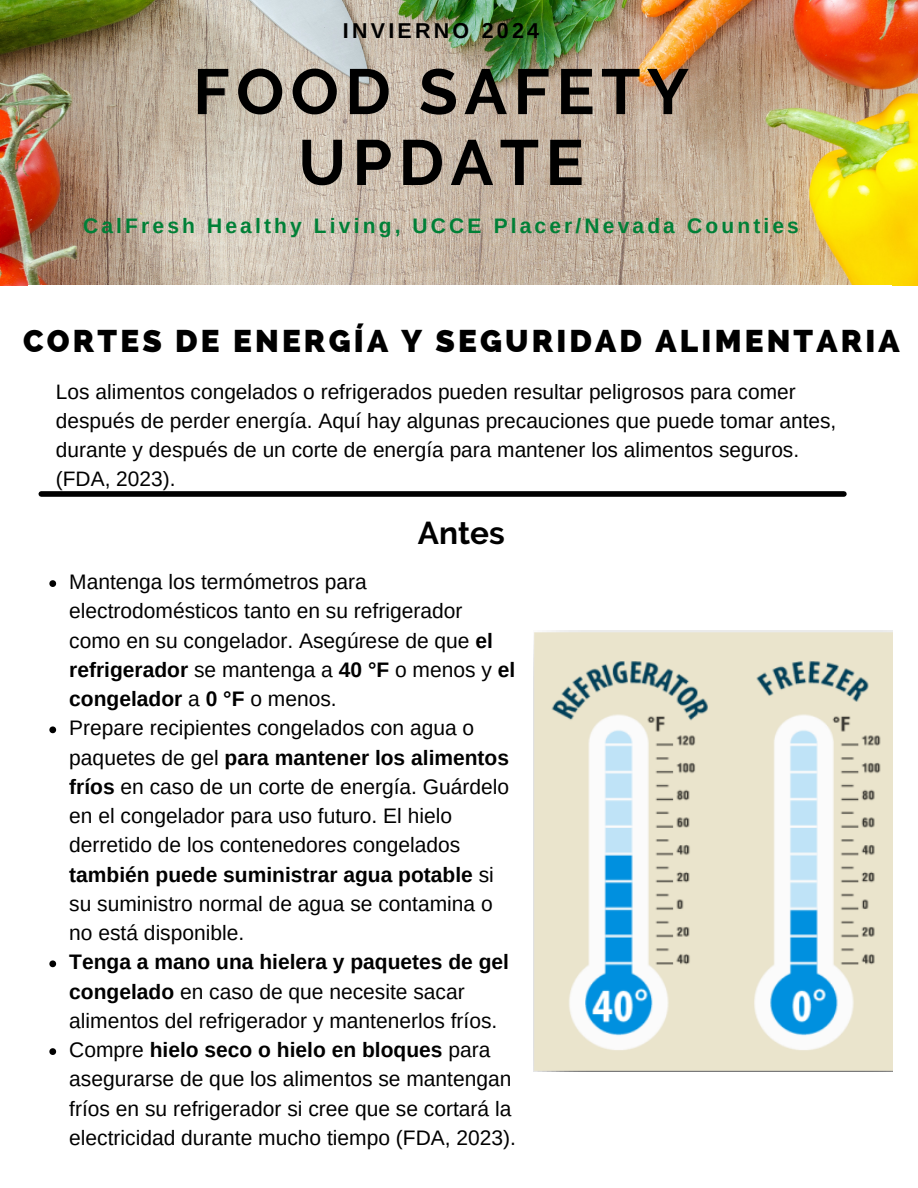
<style>
.page{position:relative;width:918px;height:1188px;background:#fff}
.page>*{position:absolute;margin:0;border:0;box-sizing:border-box;transform-origin:0 0}
.t1{font:700 63.75px/70.8px "Raleway";letter-spacing:.1em;color:#000;text-align:center}
.t2{font:800 31.5px "Raleway";letter-spacing:.1em;color:#000}
.t3{font:700 31.5px "Raleway";color:#000}
.t4{font:700 21.45px "Arimo";letter-spacing:.15em;color:#000}
.t5{font:21px/29.2px "Arimo";color:#000}
.t6{font:700 21px "Arimo";letter-spacing:.15em;color:#008037}
.t7{font:20.85px/29.1px "Arimo";color:#000}
.s1{font-weight:700}
</style>
<div class="page">
<img style="left:0;top:0;width:918px;height:286px">
<div style="left:41px;top:491px;width:803px;height:6px;background:#000"></div>
<img style="left:533px;top:630px;width:359px;height:441px">
<svg style="left:49px;top:580px;width:7px;height:7px"></svg>
<svg style="left:49px;top:726px;width:7px;height:7px"></svg>
<svg style="left:49px;top:960px;width:7px;height:7px"></svg>
<svg style="left:49px;top:1048px;width:7px;height:7px"></svg>
<p class="t4" style="left:343px;top:19px;width:198px">INVIERNO 2024</p>
<p class="t1" style="left:193px;top:56px;width:497px">FOOD SAFETY<br>UPDATE</p>
<p class="t6" style="left:83px;top:214px;width:717px">CalFresh Healthy Living, UCCE Placer/Nevada Counties</p>
<p class="t2" style="left:23px;top:322px;width:878px">CORTES DE ENERGÍA Y SEGURIDAD ALIMENTARIA</p>
<p class="t7" style="left:56px;top:377px;width:782px">Los alimentos congelados o refrigerados pueden resultar peligrosos para comer después de perder energía. Aquí hay algunas precauciones que puede tomar antes, durante y después de un corte de energía para mantener los alimentos seguros.</p>
<p class="t7" style="left:56px;top:464px;width:121px">(FDA, 2023).</p>
<p class="t3" style="left:418px;top:514px;width:88px">Antes</p>
<p class="t5" style="left:69px;top:567px;width:447px">Mantenga los termómetros para electrodomésticos tanto en su refrigerador como en su congelador. Asegúrese de que <span class="s1">el refrigerador</span> se mantenga a <span class="s1">40 °F</span> o menos y <span class="s1">el congelador</span> a <span class="s1">0 °F</span> o menos.</p>
<p class="t5" style="left:69px;top:714px;width:441px">Prepare recipientes congelados con agua o paquetes de gel <span class="s1">para mantener los alimentos fríos</span> en caso de un corte de energía. Guárdelo en el congelador para uso futuro. El hielo derretido de los contenedores congelados <span class="s1">también puede suministrar agua potable</span> si su suministro normal de agua se contamina o no está disponible.</p>
<p class="t5" style="left:69px;top:948px;width:441px"><span class="s1">Tenga a mano una hielera y paquetes de gel congelado</span> en caso de que necesite sacar alimentos del refrigerador y mantenerlos fríos.</p>
<p class="t5" style="left:69px;top:1035px;width:448px">Compre <span class="s1">hielo seco o hielo en bloques</span> para asegurarse de que los alimentos se mantengan fríos en su refrigerador si cree que se cortará la electricidad durante mucho tiempo (FDA, 2023).</p>
</div>
